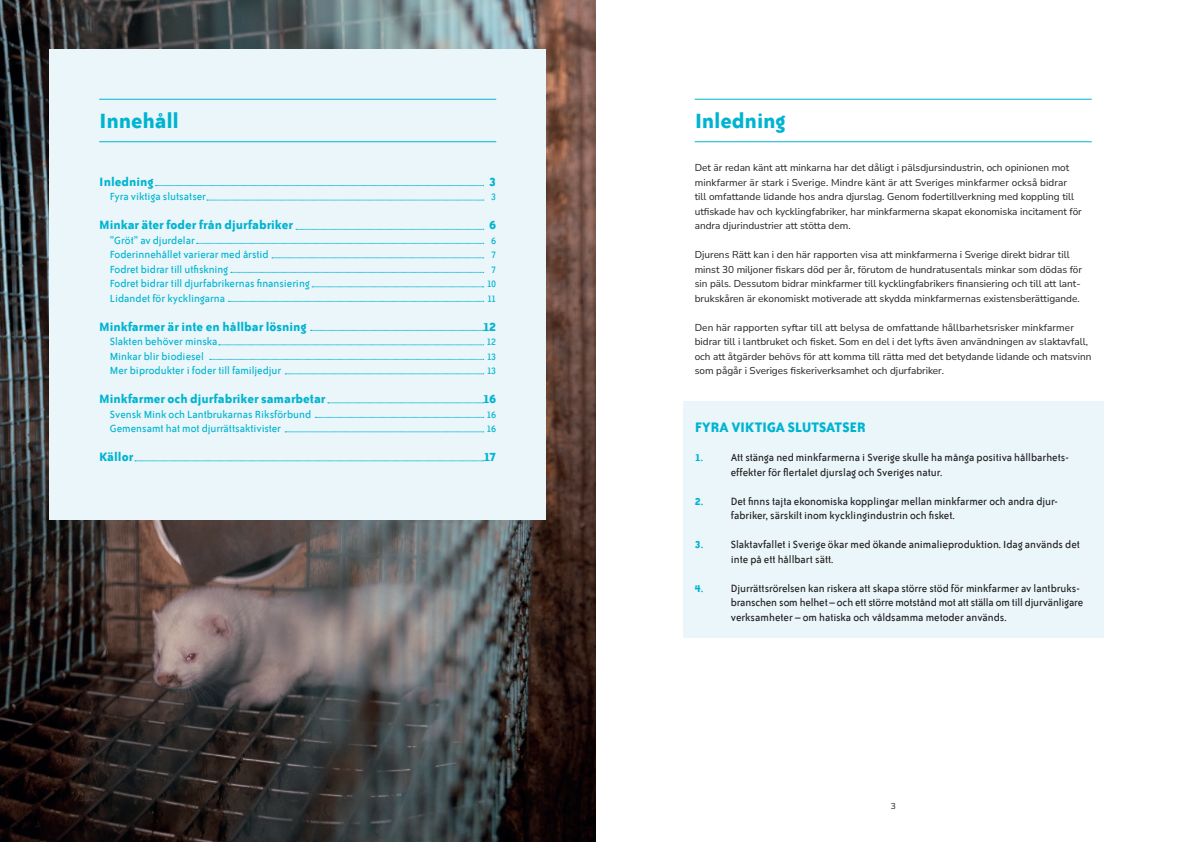
<style>
.page{position:relative;width:1191px;height:842px;background:#fff}
.page>*{position:absolute;margin:0;border:0;box-sizing:border-box;transform-origin:0 0}
.t1{font:700 24px "ITC Bailey Sans Com";letter-spacing:-.01em;color:#00b4d1}
.t2{font:700 16px "ITC Bailey Sans Com";letter-spacing:-.01em;color:#00b4d1}
.t3{font:700 14px "ITC Bailey Sans Com";color:#00b4d1}
.t4{font:12px/14.5px "ITC Bailey Sans Com";color:#231f20}
.t5{font:12px/14.5px "ITC Bailey Sans Com";color:#00b4d1}
.t6{font:11px/14.5px "ITC Bailey Sans Com";letter-spacing:-.05em;color:#00b4d1;text-align:center}
.t7{font:10px/14.5px "Nunito Sans";color:#231f20}
.t8{font:8.5px "Nunito Sans";color:#231f20}
.s1{font-weight:700;color:#00b4d1}
</style>
<div class="page">
<img style="left:0;top:0;width:595px;height:842px">
<div style="left:50px;top:49px;width:496px;height:471px;background:#eaf6f9"></div>
<div style="left:683px;top:401px;width:420px;height:237px;background:#eaf6f9"></div>
<hr style="left:694px;top:141px;width:397px;height:1px;background:#00b4d1">
<hr style="left:694px;top:99px;width:397px;height:1px;background:#00b4d1">
<hr style="left:99px;top:141px;width:397px;height:1px;background:#00b4d1">
<hr style="left:99px;top:99px;width:397px;height:1px;background:#00b4d1">
<svg style="left:155px;top:185px;width:329px;height:1px"></svg>
<svg style="left:207px;top:200px;width:277px;height:1px"></svg>
<svg style="left:296px;top:229px;width:188px;height:1px"></svg>
<svg style="left:196px;top:243px;width:288px;height:1px"></svg>
<svg style="left:272px;top:258px;width:212px;height:1px"></svg>
<svg style="left:231px;top:272px;width:253px;height:1px"></svg>
<svg style="left:312px;top:287px;width:172px;height:1px"></svg>
<svg style="left:228px;top:301px;width:256px;height:1px"></svg>
<svg style="left:311px;top:330px;width:173px;height:1px"></svg>
<svg style="left:219px;top:345px;width:265px;height:1px"></svg>
<svg style="left:210px;top:359px;width:274px;height:1px"></svg>
<svg style="left:285px;top:374px;width:199px;height:1px"></svg>
<svg style="left:328px;top:403px;width:156px;height:1px"></svg>
<svg style="left:315px;top:417px;width:169px;height:1px"></svg>
<svg style="left:285px;top:432px;width:199px;height:1px"></svg>
<svg style="left:135px;top:461px;width:349px;height:1px"></svg>
<h1 class="t1" style="left:99px;top:106px;width:81px">Innehåll</h1>
<h1 class="t1" style="left:694px;top:106px;width:92px">Inledning</h1>
<p class="t7" style="left:694px;top:160px;width:388px">Det är redan känt att minkarna har det dåligt i pälsdjursindustrin, och opinionen mot minkfarmer är stark i Sverige. Mindre känt är att Sveriges minkfarmer också bidrar<br>till omfattande lidande hos andra djurslag. Genom fodertillverkning med koppling till utfiskade hav och kycklingfabriker, har minkfarmerna skapat ekonomiska incitament för andra djurindustrier att stötta dem.</p>
<p class="t7" style="left:694px;top:247px;width:389px">Djurens Rätt kan i den här rapporten visa att minkfarmerna i Sverige direkt bidrar till minst 30 miljoner fiskars död per år, förutom de hundratusentals minkar som dödas för sin päls. Dessutom bidrar minkfarmer till kycklingfabrikers finansiering och till att lant&shy;brukskåren är ekonomiskt motiverade att skydda minkfarmernas existensberättigande.</p>
<p class="t7" style="left:694px;top:319px;width:398px">Den här rapporten syftar till att belysa de omfattande hållbarhetsrisker minkfarmer bidrar till i lantbruket och fisket. Som en del i det lyfts även användningen av slaktavfall, och att åtgärder behövs för att komma till rätta med det betydande lidande och matsvinn som pågår i Sveriges fiskeriverksamhet och djurfabriker.</p>
<h3 class="t3" style="left:99px;top:173px;width:56px">Inledning</h3>
<p class="t5" style="left:110px;top:189px;width:98px">Fyra viktiga slutsatser</p>
<h3 class="t3" style="left:99px;top:217px;width:195px">Minkar äter foder från djurfabriker</h3>
<p class="t5" style="left:110px;top:233px;width:201px">”Gröt” av djurdelar<br>Foderinnehållet varierar med årstid<br>Fodret bidrar till utfiskning<br>Fodret bidrar till djurfabrikernas finansiering Lidandet för kycklingarna</p>
<h3 class="t3" style="left:99px;top:318px;width:209px">Minkfarmer är inte en hållbar lösning</h3>
<p class="t5" style="left:110px;top:334px;width:173px">Slakten behöver minska<br>Minkar blir biodiesel<br>Mer biprodukter i foder till familjedjur</p>
<h3 class="t3" style="left:99px;top:391px;width:228px">Minkfarmer och djurfabriker samarbetar</h3>
<p class="t5" style="left:110px;top:407px;width:203px">Svensk Mink och Lantbrukarnas Riksförbund<br>Gemensamt hat mot djurrättsaktivister</p>
<h3 class="t3" style="left:99px;top:449px;width:35px">Källor</h3>
<h3 class="t3" style="left:489px;top:173px;width:9px">3</h3>
<p class="t6" style="left:491px;top:189px;width:7px">3</p>
<h3 class="t3" style="left:489px;top:217px;width:9px">6</h3>
<p class="t6" style="left:487px;top:233px;width:11px">6<br>7<br>7<br>10<br>11</p>
<h3 class="t3" style="left:483px;top:318px;width:15px">12</h3>
<p class="t6" style="left:486px;top:334px;width:11px;text-align:justify">12<br>13<br>13</p>
<h3 class="t3" style="left:483px;top:391px;width:15px">16</h3>
<p class="t6" style="left:486px;top:407px;width:11px;text-align:left">16<br>16</p>
<h3 class="t3" style="left:483px;top:449px;width:14px">17</h3>
<h2 class="t2" style="left:694px;top:418px;width:173px">FYRA VIKTIGA SLUTSATSER</h2>
<p class="t4" style="left:730px;top:450px;width:339px;text-indent:-36px"><span class="s1">1.</span> Att stänga ned minkfarmerna i Sverige skulle ha många positiva hållbarhets&shy;effekter för flertalet djurslag och Sveriges natur.</p>
<p class="t4" style="left:730px;top:494px;width:329px;text-indent:-36px"><span class="s1">2.</span> Det finns tajta ekonomiska kopplingar mellan minkfarmer och andra djur&shy;fabriker, särskilt inom kycklingindustrin och fisket.</p>
<p class="t4" style="left:730px;top:537px;width:351px;text-indent:-36px"><span class="s1">3.</span> Slaktavfallet i Sverige ökar med ökande animalieproduktion. Idag används det inte på ett hållbart sätt.</p>
<p class="t4" style="left:730px;top:581px;width:354px;text-indent:-36px"><span class="s1">4.</span> Djurrättsrörelsen kan riskera att skapa större stöd för minkfarmer av lantbruks&shy;branschen som helhet – och ett större motstånd mot att ställa om till djurvänligare verksamheter – om hatiska och våldsamma metoder används.</p>
<p class="t8" style="left:890px;top:800px;width:7px">3</p>
</div>
